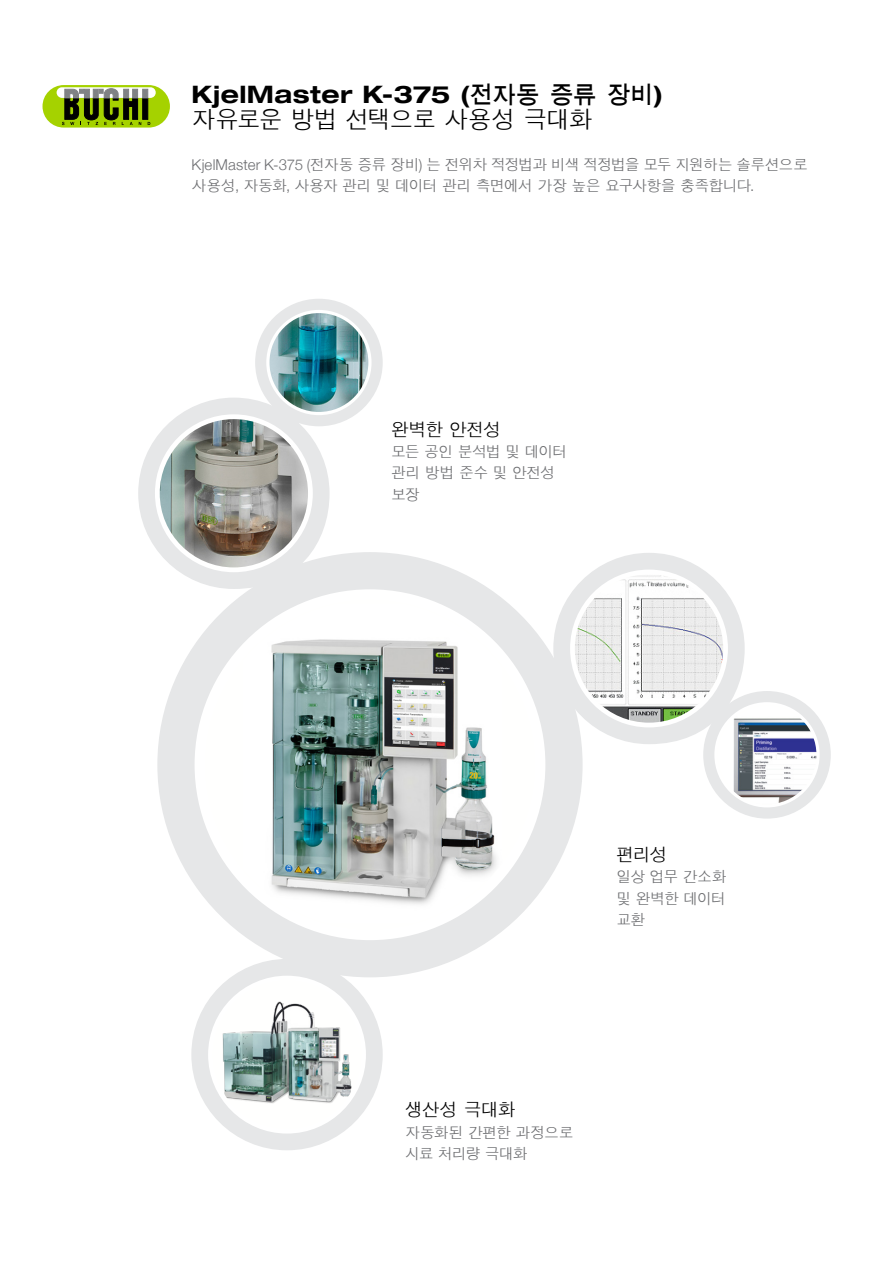
<style>
.page{position:relative;width:893px;height:1263px;background:#fff}
.page>*{position:absolute;margin:0;border:0;box-sizing:border-box;transform-origin:0 0}
.KO_Cover_Headline{font:24px "Buchi Title";letter-spacing:.02em;color:#000}
.KO_Cover_Subline{font:300 24px "Buchi";letter-spacing:-.04em;color:#000}
.KO_Title{font:300 18px "Buchi";letter-spacing:-.06em;color:#000}
.KO_Body_text_justifi{font:300 15px/21.3px "Buchi";letter-spacing:-.045em;color:#6d6e71}
.KO_Body_text_left{font:300 15px/21.3px "Buchi";letter-spacing:-.07em;color:#6d6e71}
</style>
<div class="page">
<div style="left:157px;top:552px;width:426px;height:425px;background:#e6e7e8;border-radius:50%"></div>
<div style="left:195px;top:589px;width:350px;height:351px;background:#fff;border-radius:50%"></div>
<img style="left:251px;top:604px;width:252px;height:320px">
<div style="left:255px;top:299px;width:128px;height:127px;background:#e6e7e8;border-radius:50%"></div>
<div style="left:266px;top:310px;width:106px;height:105px;background:#fff;border-radius:50%"></div>
<img style="left:269px;top:313px;width:99px;height:99px;border-radius:49px">
<div style="left:138px;top:398px;width:192px;height:191px;background:#e6e7e8;border-radius:50%"></div>
<div style="left:155px;top:414px;width:158px;height:158px;background:#fff;border-radius:50%"></div>
<img style="left:160px;top:419px;width:148px;height:148px;border-radius:74px">
<div style="left:703px;top:691px;width:128px;height:128px;background:#e6e7e8;border-radius:50%"></div>
<div style="left:714px;top:702px;width:106px;height:105px;background:#fff;border-radius:50%"></div>
<img style="left:718px;top:705px;width:98px;height:99px;border-radius:49px">
<div style="left:553px;top:553px;width:192px;height:191px;background:#e6e7e8;border-radius:50%"></div>
<div style="left:570px;top:569px;width:158px;height:158px;background:#fff;border-radius:50%"></div>
<img style="left:575px;top:574px;width:148px;height:149px;border-radius:74px">
<div style="left:191px;top:959px;width:192px;height:191px;background:#e6e7e8;border-radius:50%"></div>
<div style="left:208px;top:976px;width:158px;height:157px;background:#fff;border-radius:50%"></div>
<img style="left:218px;top:998px;width:138px;height:106px">
<div style="left:43px;top:85px;width:127px;height:43px;background:#a5d200;border-radius:21px"></div>
<div style="left:143px;top:89px;width:5px;height:30px;background:#000;border:1px solid #000"></div>
<svg style="left:57px;top:87px;width:99px;height:11px"></svg>
<div style="left:143px;top:89px;width:5px;height:9px;background:#808285"></div>
<svg style="left:62px;top:89px;width:79px;height:36px"></svg>
<p class="KO_Cover_Headline" style="left:192px;top:80px;width:473px">KjelMaster K-375 (전자동 증류 장비)</p>
<p class="KO_Cover_Subline" style="left:192px;top:105px;width:403px">자유로운 방법 선택으로 사용성 극대화</p>
<p class="KO_Body_text_justifi" style="left:192px;top:154px;width:618px">KjelMaster K-375 (전자동 증류 장비) 는 전위차 적정법과 비색 적정법을 모두 지원하는 솔루션으로 사용성, 자동화, 사용자 관리 및 데이터 관리 측면에서 가장 높은 요구사항을 충족합니다.</p>
<p class="KO_Title" style="left:391px;top:419px;width:112px">완벽한 안전성</p>
<p class="KO_Body_text_left" style="left:391px;top:441px;width:178px">모든 공인 분석법 및 데이터 관리 방법 준수 및 안전성 보장</p>
<p class="KO_Title" style="left:617px;top:844px;width:53px">편리성</p>
<p class="KO_Body_text_left" style="left:617px;top:866px;width:112px;text-align:justify">일상 업무 간소화 및 완벽한 데이터 교환</p>
<p class="KO_Title" style="left:405px;top:1099px;width:112px">생산성 극대화</p>
<p class="KO_Body_text_left" style="left:405px;top:1122px;width:170px">자동화된 간편한 과정으로 시료 처리량 극대화</p>
</div>
